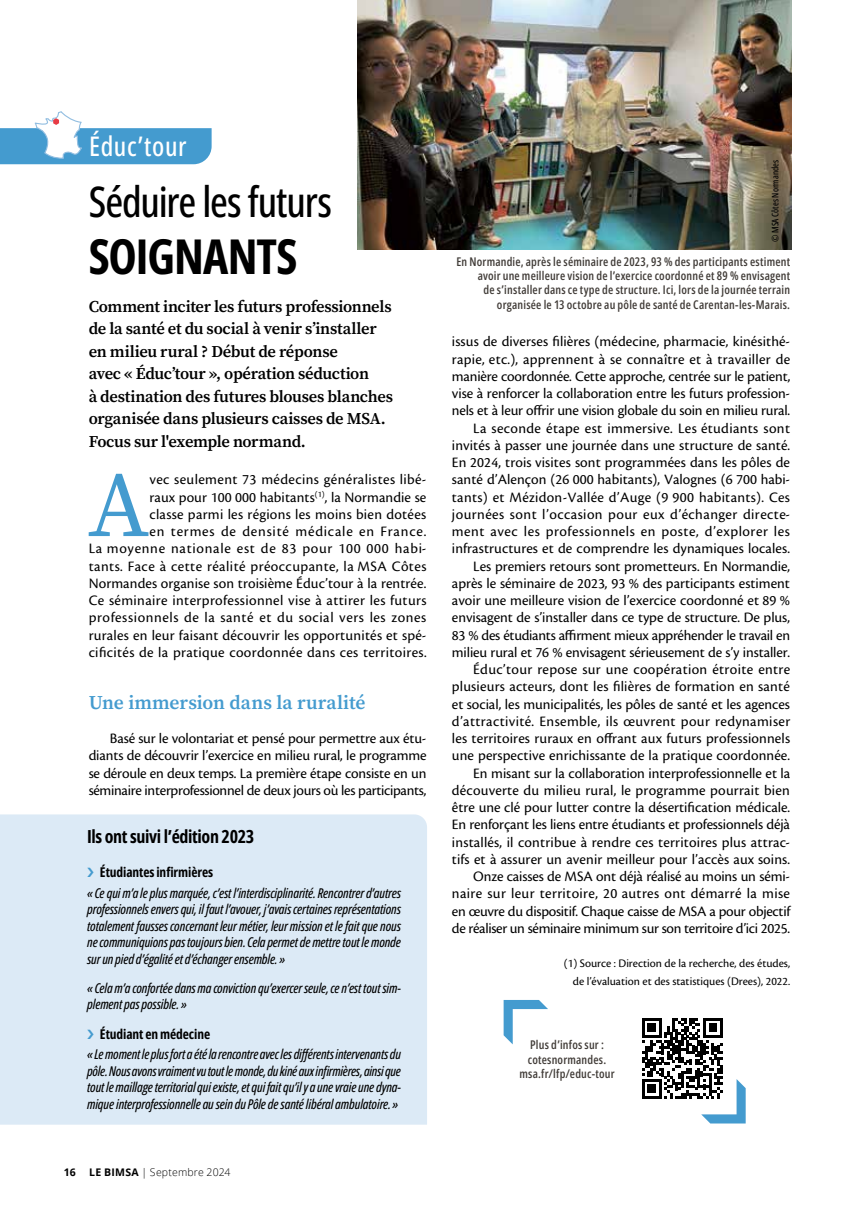
<style>
.page{position:relative;width:855px;height:1212px;background:#fff}
.page>*{position:absolute;margin:0;border:0;box-sizing:border-box;transform-origin:0 0}
.t1{font:92.25px "Source Serif 4";color:#449bcf}
.t2{font:700 48px "Open Sans Condensed";letter-spacing:-.02em;color:#000}
.t3{font:500 42px "Open Sans Condensed";letter-spacing:-.025em;color:#000}
.t4{font:500 27px "Open Sans Condensed";letter-spacing:.025em;color:#fff}
.t5{font:600 19.5px "Source Serif 4";letter-spacing:.005em;color:#449bcf}
.t6{font:700 18px "Open Sans Condensed";letter-spacing:-.02em;color:#000}
.t7{font:600 16.5px/22.5px "Source Serif 4";letter-spacing:-.015em;color:#000}
.t8{font:15px/17.2px "Cronos Pro";letter-spacing:.005em;color:#000;text-align:justify}
.t9{font:15px/17.2px "Cronos Pro";letter-spacing:.025em;color:#000;text-align:right}
.t10{font:italic 500 13.5px/16.5px "Open Sans Condensed";letter-spacing:-.01em;color:#000;text-align:justify}
.t11{font:700 13.5px "Open Sans Condensed";letter-spacing:-.005em;color:#000}
.t12{font:600 12px/14.4px "Open Sans Condensed";letter-spacing:.015em;color:#413c38;text-align:center}
.t13{font:12px/17.2px "Cronos Pro";color:#000;text-align:right}
.t14{font:300 10.5px "Open Sans";letter-spacing:.02em;color:#000}
.t15{font:700 10.5px "Open Sans";color:#000}
.t16{font:500 9px "Open Sans Condensed";color:#000}
.s1{font-weight:700}
</style>
<div class="page">
<svg style="left:642px;top:1018px;width:103px;height:105px"></svg>
<svg style="left:503px;top:1000px;width:45px;height:44px"></svg>
<div style="left:0;top:814px;width:427px;height:311px;background:#dceaf6"></div>
<img style="left:357px;top:0;width:434px;height:250px">
<svg style="left:0;top:111px;width:212px;height:53px"></svg>
<svg style="left:88px;top:867px;width:6px;height:10px"></svg>
<svg style="left:88px;top:1029px;width:6px;height:9px"></svg>
<h3 class="t4" style="left:89px;top:127px;width:99px">Éduc’tour</h3>
<h3 class="t3" style="left:89px;top:172px;width:245px">Séduire les futurs</h3>
<h2 class="t2" style="left:89px;top:222px;width:210px">SOIGNANTS</h2>
<p class="t7" style="left:89px;top:295px;width:306px">Comment inciter les futurs professionnels de la santé et du social à venir s’installer en milieu rural ? Début de réponse<br>avec « Éduc’tour », opération séduction<br>à destination des futures blouses blanches organisée dans plusieurs caisses de MSA.<br>Focus sur l'exemple normand.</p>
<h1 class="t1" style="left:88px;top:443px;width:63px">A</h1>
<p class="t9" style="left:89px;top:471px;width:339px">vec seulement 73 médecins généralistes libé-<br>raux pour 100 000 habitants<sup>(1)</sup>, la Normandie se<br>classe parmi les régions les moins bien dotées<br>en termes de densité médicale en France.<br>La moyenne nationale est de 83 pour 100 000 habi&shy;tants. Face à cette réalité préoccupante, la MSA Côtes Normandes organise son troisième Éduc’tour à la rentrée.<br>Ce séminaire interprofessionnel vise à attirer les futurs professionnels de la santé et du social vers les zones rurales en leur faisant découvrir les opportunités et spé&shy;cificités de la pratique coordonnée dans ces territoires.</p>
<h3 class="t5" style="left:89px;top:689px;width:278px">Une immersion dans la ruralité</h3>
<p class="t8" style="left:89px;top:730px;width:339px;text-indent:21px">Basé sur le volontariat et pensé pour permettre aux étu&shy;diants de découvrir l’exercice en milieu rural, le programme se déroule en deux temps. La première étape consiste en un séminaire interprofessionnel de deux jours où les participants,</p>
<p class="t6" style="left:87px;top:824px;width:169px">Ils ont suivi l’édition 2023</p>
<p class="t11" style="left:100px;top:862px;width:115px">Étudiantes infirmières</p>
<p class="t10" style="left:87px;top:884px;width:315px">« Ce qui m’a le plus marquée, c’est l’interdisciplinarité. Rencontrer d’autres professionnels envers qui, il faut l’avouer, j’avais certaines représentations totalement fausses concernant leur métier, leur mission et le fait que nous ne communiquions pas toujours bien. Cela permet de mettre tout le monde sur un pied d’égalité et d’échanger ensemble. »</p>
<p class="t10" style="left:87px;top:979px;width:315px">« Cela m’a confortée dans ma conviction qu’exercer seule, ce n’est tout sim&shy;plement pas possible. »</p>
<p class="t11" style="left:100px;top:1024px;width:112px">Étudiant en médecine</p>
<p class="t10" style="left:87px;top:1046px;width:315px">« Le moment le plus fort a été la rencontre avec les différents intervenants du pôle. Nous avons vraiment vu tout le monde, du kiné aux infirmières, ainsi que tout le maillage territorial qui existe, et qui fait qu’il y a une vraie une dyna&shy;mique interprofessionnelle au sein du Pôle de santé libéral ambulatoire. »</p>
<p class="t15" style="left:64px;top:1165px;width:14px">16</p>
<p class="t14" style="left:89px;top:1165px;width:143px"><span class="s1">LE BIMSA</span> | Septembre 2024</p>
<p class="t16" style="left:769px;top:242px;width:83px;rotate:-90deg">© MSA Côtes Normandes</p>
<p class="t12" style="left:456px;top:254px;width:335px;text-align:right">En Normandie, après le séminaire de 2023, 93 % des participants estiment avoir une meilleure vision de l’exercice coordonné et 89 % envisagent<br>de s’installer dans ce type de structure. Ici, lors de la journée terrain organisée le 13 octobre au pôle de santé de Carentan-les-Marais.</p>
<p class="t8" style="left:452px;top:333px;width:340px;text-align:right">issus de diverses filières (médecine, pharmacie, kinésithé&shy;rapie, etc.), apprennent à se connaître et à travailler de manière coordonnée. Cette approche, centrée sur le patient, vise à renforcer la collaboration entre les futurs profession&shy;nels et à leur offrir une vision globale du soin en milieu rural.<br>La seconde étape est immersive. Les étudiants sont invités à passer une journée dans une structure de santé.<br>En 2024, trois visites sont programmées dans les pôles de santé d’Alençon (26 000 habitants), Valognes (6 700 habi&shy;tants) et Mézidon-Vallée d’Auge (9 900 habitants). Ces journées sont l’occasion pour eux d’échanger directe&shy;ment avec les professionnels en poste, d’explorer les infrastructures et de comprendre les dynamiques locales.<br>Les premiers retours sont prometteurs. En Normandie, après le séminaire de 2023, 93 % des participants estiment avoir une meilleure vision de l’exercice coordonné et 89 % envisagent de s’installer dans ce type de structure. De plus, 83 % des étudiants affirment mieux appréhender le travail en milieu rural et 76 % envisagent sérieusement de s’y installer.<br>Éduc’tour repose sur une coopération étroite entre plusieurs acteurs, dont les filières de formation en santé et social, les municipalités, les pôles de santé et les agences d’attractivité. Ensemble, ils œuvrent pour redynamiser les territoires ruraux en offrant aux futurs professionnels une perspective enrichissante de la pratique coordonnée.<br>En misant sur la collaboration interprofessionnelle et la découverte du milieu rural, le programme pourrait bien être une clé pour lutter contre la désertification médicale.<br>En renforçant les liens entre étudiants et professionnels déjà installés, il contribue à rendre ces territoires plus attrac&shy;tifs et à assurer un avenir meilleur pour l’accès aux soins.<br>Onze caisses de MSA ont déjà réalisé au moins un sémi&shy;naire sur leur territoire, 20 autres ont démarré la mise en œuvre du dispositif. Chaque caisse de MSA a pour objectif de réaliser un séminaire minimum sur son territoire d’ici 2025.</p>
<p class="t13" style="left:564px;top:955px;width:228px">(1) Source : Direction de la recherche, des études, de l’évaluation et des statistiques (Drees), 2022.</p>
<p class="t12" style="left:519px;top:1037px;width:97px">Plus d’infos sur : cotesnormandes. msa.fr/lfp/educ-tour</p>
</div>
